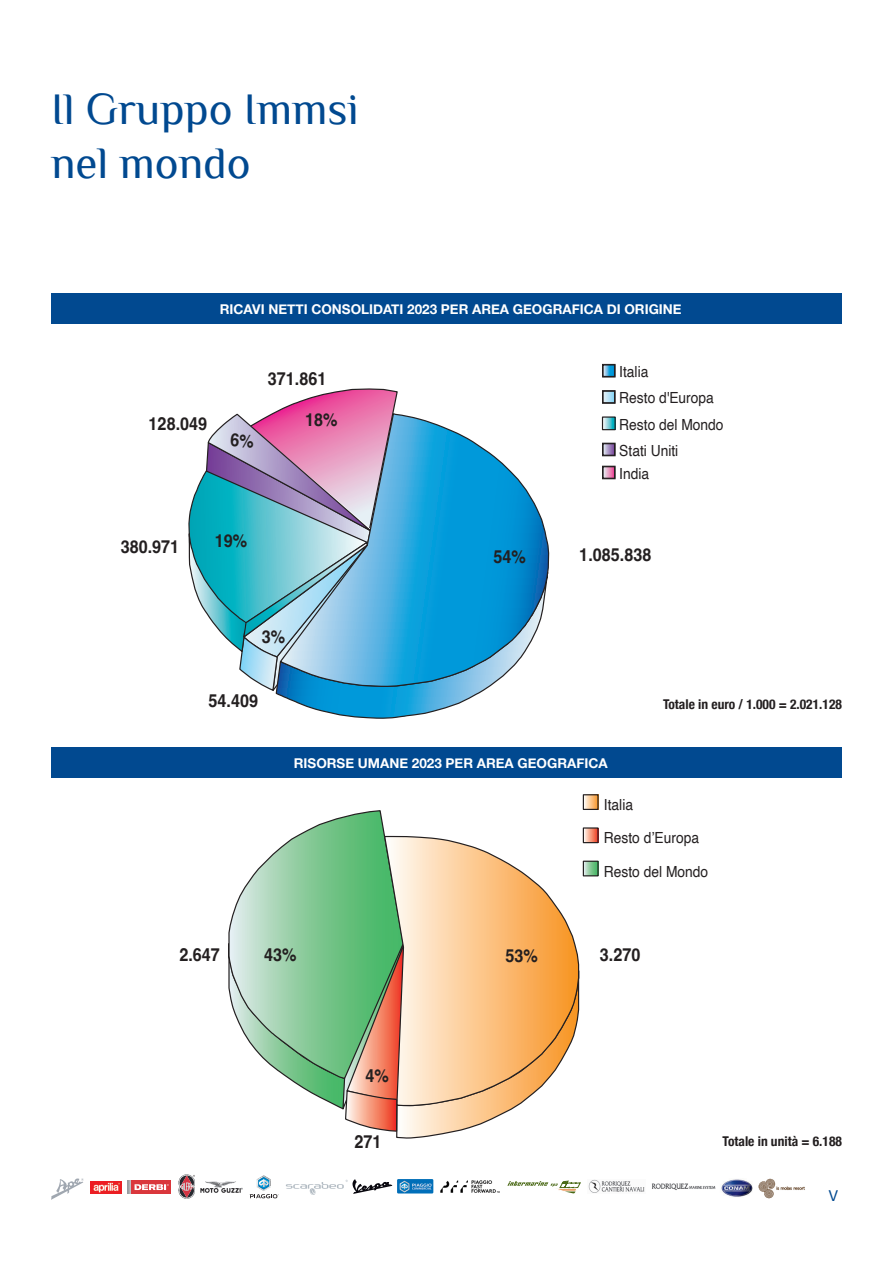
<style>
.page{position:relative;width:893px;height:1263px;background:#fff}
.page>*{position:absolute;margin:0;border:0;box-sizing:border-box;transform-origin:0 0}
.t1{font:45px "Philosopher";color:#014990}
.t2{font:700 18px "Helvetica";color:#231f20;scale:.9 1}
.t3{font:15.3px/33.2px "Helvetica";color:#231f20;scale:.9 1}
.t4{font:15px "Helvetica Neue";color:#014990}
.t5{font:700 13.5px "Helvetica Neue";color:#fff}
.t6{font:700 condensed 13.5px "Helvetica Neue";color:#231f20}
</style>
<div class="page">
<svg style="left:51px;top:1178px;width:33px;height:22px"></svg>
<svg style="left:250px;top:1175px;width:29px;height:23px"></svg>
<svg style="left:179px;top:1174px;width:16px;height:25px"></svg>
<img style="left:91px;top:1181px;width:31px;height:12px">
<img style="left:200px;top:1181px;width:43px;height:12px">
<svg style="left:128px;top:1180px;width:3px;height:14px"></svg>
<div style="left:131px;top:1180px;width:39px;height:14px;background:#da373c"></div>
<svg style="left:135px;top:1184px;width:34px;height:6px"></svg>
<svg style="left:507px;top:1181px;width:73px;height:12px"></svg>
<img style="left:588px;top:1179px;width:57px;height:14px">
<img style="left:721px;top:1179px;width:32px;height:18px">
<img style="left:758px;top:1178px;width:47px;height:21px">
<img style="left:652px;top:1183px;width:64px;height:7px">
<svg style="left:286px;top:1179px;width:106px;height:16px"></svg>
<img style="left:397px;top:1179px;width:36px;height:14px">
<img style="left:440px;top:1180px;width:60px;height:13px">
<svg style="left:585px;top:796px;width:12px;height:12px"></svg>
<div style="left:583px;top:794px;width:16px;height:16px;border:1px solid #231f20"></div>
<svg style="left:585px;top:829px;width:12px;height:12px"></svg>
<div style="left:583px;top:827px;width:16px;height:16px;border:1px solid #231f20"></div>
<svg style="left:585px;top:863px;width:12px;height:11px"></svg>
<div style="left:583px;top:861px;width:16px;height:15px;border:1px solid #231f20"></div>
<svg style="left:228px;top:810px;width:157px;height:121px"></svg>
<svg style="left:383px;top:835px;width:188px;height:96px"></svg>
<svg style="left:228px;top:931px;width:352px;height:208px"></svg>
<svg style="left:604px;top:366px;width:9px;height:9px"></svg>
<div style="left:602px;top:364px;width:13px;height:13px;border:1px solid #231f20"></div>
<svg style="left:604px;top:393px;width:9px;height:8px"></svg>
<div style="left:602px;top:390px;width:13px;height:13px;border:1px solid #231f20"></div>
<svg style="left:604px;top:468px;width:9px;height:9px"></svg>
<div style="left:602px;top:466px;width:13px;height:13px;border:1px solid #231f20"></div>
<svg style="left:604px;top:445px;width:9px;height:9px"></svg>
<div style="left:602px;top:443px;width:13px;height:13px;border:1px solid #231f20"></div>
<svg style="left:604px;top:418px;width:10px;height:10px"></svg>
<div style="left:602px;top:416px;width:14px;height:14px;border:1px solid #231f20"></div>
<div style="left:51px;top:293px;width:791px;height:30px;background:#014990"></div>
<div style="left:51px;top:747px;width:791px;height:30px;background:#014990"></div>
<svg style="left:188px;top:388px;width:361px;height:331px"></svg>
<p class="t1" style="left:51px;top:85px;width:309px">Il Gruppo Immsi</p>
<p class="t1" style="left:51px;top:139px;width:201px">nel mondo</p>
<p class="t5" style="left:220px;top:299px;width:463px">RICAVI NETTI CONSOLIDATI 2023 PER AREA GEOGRAFICA DI ORIGINE</p>
<p class="t2" style="left:149px;top:412px;width:67px">128.049</p>
<p class="t2" style="left:268px;top:367px;width:67px">371.861</p>
<p class="t2" style="left:305px;top:409px;width:38px">18%</p>
<p class="t2" style="left:121px;top:536px;width:67px">380.971</p>
<p class="t2" style="left:215px;top:530px;width:38px">19%</p>
<p class="t2" style="left:262px;top:625px;width:28px">3%</p>
<p class="t2" style="left:209px;top:689px;width:57px">54.409</p>
<p class="t2" style="left:494px;top:545px;width:38px">54%</p>
<p class="t3" style="left:619px;top:359px;width:107px;line-height:26.2px">Italia<br>Resto d'Europa</p>
<p class="t3" style="left:619px;top:408px;width:117px">Resto del Mondo</p>
<p class="t3" style="left:619px;top:434px;width:67px">Stati Uniti</p>
<p class="t3" style="left:619px;top:457px;width:35px">India</p>
<p class="t2" style="left:579px;top:543px;width:82px">1.085.838</p>
<p class="t6" style="left:663px;top:693px;width:180px">Totale in euro / 1.000 = 2.021.128</p>
<p class="t5" style="left:294px;top:753px;width:315px">RISORSE UMANE 2023 PER AREA GEOGRAFICA</p>
<p class="t2" style="left:179px;top:944px;width:47px">2.647</p>
<p class="t2" style="left:264px;top:944px;width:38px">43%</p>
<p class="t2" style="left:505px;top:945px;width:38px">53%</p>
<p class="t2" style="left:365px;top:1064px;width:28px">4%</p>
<p class="t2" style="left:355px;top:1130px;width:32px">271</p>
<p class="t3" style="left:604px;top:788px;width:117px">Italia<br>Resto d’Europa<br>Resto del Mondo</p>
<p class="t2" style="left:600px;top:944px;width:47px">3.270</p>
<p class="t6" style="left:723px;top:1130px;width:121px">Totale in unità = 6.188</p>
<p class="t4" style="left:829px;top:1184px;width:11px">V</p>
</div>
